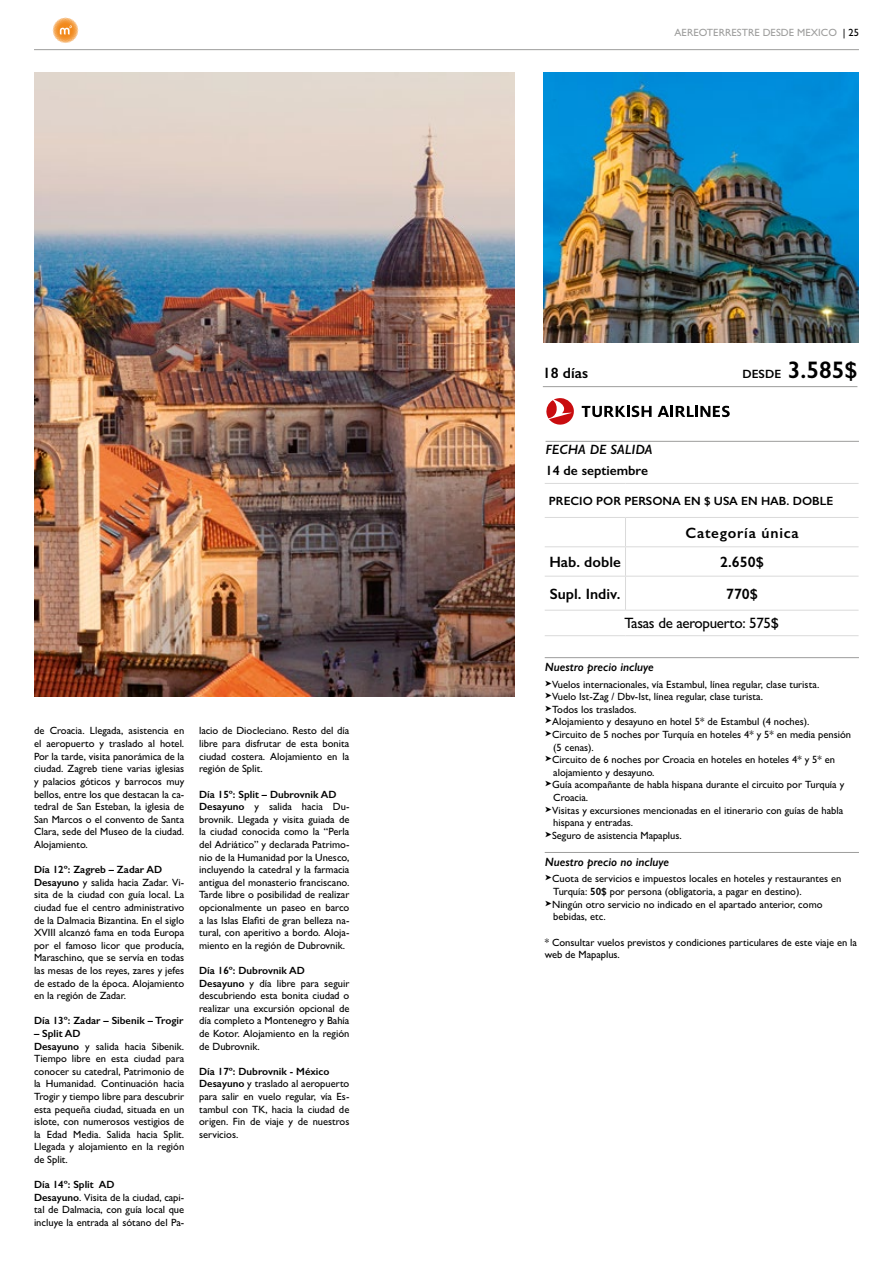
<style>
.page{position:relative;width:893px;height:1263px;background:#fff}
.page>*{position:absolute;margin:0;border:0;box-sizing:border-box;transform-origin:0 0}
.t1{font:600 24px "Gill Sans";color:#000}
.t2{font:600 15px "Gill Sans";color:#000}
.t3{font:500 15px "Gill Sans";letter-spacing:-.02em;color:#000}
.t4{font:600 15px "Gill Sans";letter-spacing:.05em;color:#000}
.t5{font:600 13.5px "Gill Sans";color:#000}
.t6{font:italic 600 13.5px "Gill Sans";color:#000}
.t7{font:italic 600 12px "Gill Sans";color:#000}
.t8{font:600 12px "Gill Sans";color:#000}
.t9{font:500 10.5px/12.6px "Gill Sans";color:#000}
.t10{font:500 10.5px "Gill Sans";color:#9d9d9c}
.t11{font:600 10.5px "Gill Sans";color:#000}
.s1{font-weight:600}
.s2{color:#000}
.s3{font-size:12px}
.s4{font-family:"Menlo";font-weight:400;font-size:12.3px}
</style>
<div class="page">
<svg style="left:53px;top:18px;width:25px;height:25px"></svg>
<hr style="left:34px;top:49px;width:825px;height:1px;background:#9d9d9c">
<img style="left:34px;top:72px;width:480px;height:625px">
<img style="left:543px;top:72px;width:315px;height:270px">
<hr style="left:545px;top:657px;width:314px;height:1px;background:#9d9d9c">
<hr style="left:545px;top:852px;width:314px;height:1px;background:#9d9d9c">
<svg style="left:582px;top:406px;width:70px;height:11px"></svg>
<svg style="left:658px;top:406px;width:72px;height:11px"></svg>
<svg style="left:546px;top:398px;width:28px;height:27px"></svg>
<hr style="left:543px;top:386px;width:314px;height:1px;background:#9d9d9c">
<hr style="left:546px;top:441px;width:313px;height:1px;background:#9d9d9c">
<hr style="left:545px;top:517px;width:80px;height:1px;background:#dadada">
<hr style="left:625px;top:517px;width:234px;height:1px;background:#dadada">
<hr style="left:545px;top:546px;width:80px;height:1px;background:#dadada">
<hr style="left:625px;top:546px;width:234px;height:1px;background:#dadada">
<hr style="left:545px;top:576px;width:80px;height:1px;background:#dadada">
<hr style="left:625px;top:576px;width:234px;height:1px;background:#dadada">
<hr style="left:545px;top:610px;width:80px;height:1px;background:#dadada">
<hr style="left:545px;top:483px;width:80px;height:1px;background:#dadada">
<hr style="left:625px;top:483px;width:234px;height:1px;background:#dadada">
<hr style="left:625px;top:576px;width:1px;height:34px;background:#dadada">
<hr style="left:545px;top:635px;width:80px;height:1px;background:#dadada">
<hr style="left:625px;top:635px;width:234px;height:1px;background:#dadada">
<svg style="left:625px;top:518px;width:1px;height:58px"></svg>
<hr style="left:625px;top:610px;width:234px;height:1px;background:#dadada">
<p class="t9" style="left:34px;top:724px;width:152px;text-align:justify">de Croacia. Llegada, asistencia en el aeropuerto y traslado al hotel.<br>Por la tarde, visita panorámica de la ciudad. Zagreb tiene varias iglesias y palacios góticos y barrocos muy bellos, entre los que destacan la ca&shy;tedral de San Esteban, la iglesia de San Marcos o el convento de Santa Clara, sede del Museo de la ciudad.<br>Alojamiento.</p>
<p class="t9" style="left:34px;top:863px;width:152px"><span class="s1">Día 12º: Zagreb – Zadar AD<br>Desayuno</span> y salida hacia Zadar. Vi&shy;sita de la ciudad con guía local. La ciudad fue el centro administrativo de la Dalmacia Bizantina. En el siglo<br>XVIII alcanzó fama en toda Europa por el famoso licor que producía,<br>Maraschino, que se servía en todas las mesas de los reyes, zares y jefes de estado de la época. Alojamiento en la región de Zadar.</p>
<p class="t11" style="left:34px;top:1014px;width:151px">Día 13º: Zadar – Sibenik – Trogir</p>
<p class="t9" style="left:34px;top:1027px;width:152px"><span class="s1">– Split AD<br>Desayuno</span> y salida hacia Sibenik.<br>Tiempo libre en esta ciudad para conocer su catedral, Patrimonio de la Humanidad. Continuación hacia<br>Trogir y tiempo libre para descubrir esta pequeña ciudad, situada en un islote, con numerosos vestigios de la Edad Media. Salida hacia Split.<br>Llegada y alojamiento en la región de Split.</p>
<p class="t9" style="left:34px;top:1178px;width:152px"><span class="s1">Día 14º: Split AD<br>Desayuno</span>. Visita de la ciudad, capi&shy;tal de Dalmacia, con guía local que incluye la entrada al sótano del Pa-</p>
<p class="t9" style="left:199px;top:724px;width:152px;text-align:justify">lacio de Diocleciano. Resto del día libre para disfrutar de esta bonita ciudad costera. Alojamiento en la región de Split.</p>
<p class="t9" style="left:199px;top:787px;width:152px"><span class="s1">Día 15º: Split – Dubrovnik AD Desayuno</span> y salida hacia Du&shy;brovnik. Llegada y visita guiada de la ciudad conocida como la “Perla del Adriático” y declarada Patrimo&shy;nio de la Humanidad por la Unesco, incluyendo la catedral y la farmacia antigua del monasterio franciscano.<br>Tarde libre o posibilidad de realizar opcionalmente un paseo en barco a las Islas Elafiti de gran belleza na&shy;tural, con aperitivo a bordo. Aloja&shy;miento en la región de Dubrovnik.</p>
<p class="t9" style="left:199px;top:964px;width:152px"><span class="s1">Día 16º: Dubrovnik AD<br>Desayuno</span> y día libre para seguir descubriendo esta bonita ciudad o realizar una excursión opcional de día completo a Montenegro y Bahía de Kotor. Alojamiento en la región de Dubrovnik.</p>
<p class="t9" style="left:199px;top:1065px;width:152px"><span class="s1">Día 17º: Dubrovnik - México<br>Desayuno</span> y traslado al aeropuerto para salir en vuelo regular, vía Es&shy;tambul con TK, hacia la ciudad de origen. Fin de viaje y de nuestros servicios.</p>
<p class="t10" style="left:675px;top:26px;width:186px">AEREOTERRESTRE DESDE MEXICO <span class="s2">| 25</span></p>
<h2 class="t2" style="left:543px;top:364px;width:47px">18 días</h2>
<h1 class="t1" style="left:742px;top:355px;width:116px"><span class="s3">DESDE</span> 3.585$</h1>
<p class="t6" style="left:546px;top:442px;width:109px">FECHA DE SALIDA</p>
<p class="t5" style="left:546px;top:462px;width:104px">14 de septiembre</p>
<p class="t8" style="left:549px;top:493px;width:286px">PRECIO POR PERSONA EN $ USA EN HAB. DOBLE</p>
<h2 class="t4" style="left:685px;top:523px;width:115px">Categoría única</h2>
<h2 class="t2" style="left:549px;top:553px;width:73px">Hab. doble</h2>
<h2 class="t2" style="left:720px;top:553px;width:45px">2.650$</h2>
<h2 class="t2" style="left:550px;top:584px;width:72px">Supl. Indiv.</h2>
<h2 class="t2" style="left:726px;top:584px;width:33px">770$</h2>
<h2 class="t3" style="left:624px;top:614px;width:156px">Tasas de aeropuerto: 575$</h2>
<p class="t7" style="left:545px;top:659px;width:111px">Nuestro precio incluye</p>
<p class="t9" style="left:545px;top:678px;width:276px"><span class="s4">➤</span>Vuelos internacionales, vía Estambul, línea regular, clase turista.</p>
<p class="t9" style="left:545px;top:690px;width:220px"><span class="s4">➤</span>Vuelo Ist-Zag / Dbv-Ist, línea regular, clase turista.</p>
<p class="t9" style="left:545px;top:703px;width:93px"><span class="s4">➤</span>Todos los traslados.</p>
<p class="t9" style="left:545px;top:715px;width:266px"><span class="s4">➤</span>Alojamiento y desayuno en hotel 5* de Estambul (4 noches).</p>
<p class="t9" style="left:545px;top:728px;width:308px"><span class="s4">➤</span>Circuito de 5 noches por Turquía en hoteles 4* y 5* en media pensión</p>
<p class="t9" style="left:553px;top:741px;width:42px">(5 cenas).</p>
<p class="t9" style="left:545px;top:753px;width:292px"><span class="s4">➤</span>Circuito de 6 noches por Croacia en hoteles en hoteles 4* y 5* en</p>
<p class="t9" style="left:553px;top:766px;width:103px">alojamiento y desayuno.</p>
<p class="t9" style="left:545px;top:778px;width:301px"><span class="s4">➤</span>Guía acompañante de habla hispana durante el circuito por Turquía y</p>
<p class="t9" style="left:553px;top:791px;width:36px">Croacia.</p>
<p class="t9" style="left:545px;top:804px;width:300px"><span class="s4">➤</span>Visitas y excursiones mencionadas en el itinerario con guías de habla</p>
<p class="t9" style="left:553px;top:816px;width:81px">hispana y entradas.</p>
<p class="t9" style="left:545px;top:829px;width:139px"><span class="s4">➤</span>Seguro de asistencia Mapaplus.</p>
<p class="t7" style="left:545px;top:854px;width:126px">Nuestro precio no incluye</p>
<p class="t9" style="left:545px;top:872px;width:298px"><span class="s4">➤</span>Cuota de servicios e impuestos locales en hoteles y restaurantes en</p>
<p class="t9" style="left:553px;top:885px;width:250px">Turquía: <span class="s1">50$</span> por persona (obligatoria, a pagar en destino).</p>
<p class="t9" style="left:545px;top:898px;width:279px"><span class="s4">➤</span>Ningún otro servicio no indicado en el apartado anterior, como</p>
<p class="t9" style="left:553px;top:910px;width:54px">bebidas, etc.</p>
<p class="t9" style="left:545px;top:936px;width:314px">* Consultar vuelos previstos y condiciones particulares de este viaje en la web de Mapaplus.</p>
</div>
